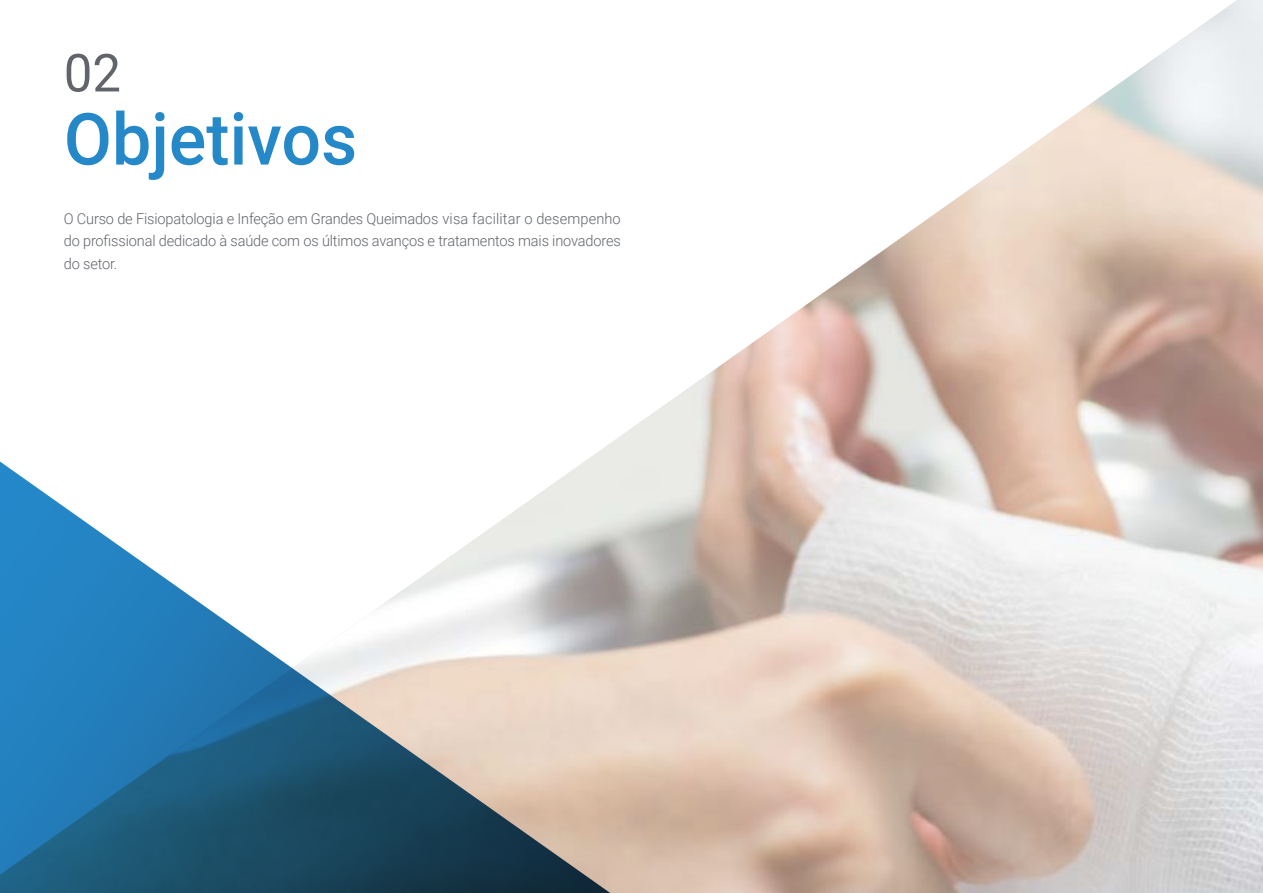
<style>
.page{position:relative;width:1263px;height:893px;background:#fff}
.page>*{position:absolute;margin:0;border:0;box-sizing:border-box;transform-origin:0 0}
.t1{font:500 72px "Roboto";color:#2488c9}
.t2{font:52.5px "Roboto";color:#61646a}
.t3{font:300 15px/22.5px "Roboto";letter-spacing:-.01em;color:#61646a;text-align:justify}
</style>
<div class="page">
<img style="left:607px;top:0;width:656px;height:893px">
<svg style="left:0;top:446px;width:640px;height:447px"></svg>
<h2 class="t2" style="left:64px;top:36px;width:59px">02</h2>
<h1 class="t1" style="left:64px;top:89px;width:295px">Objetivos</h1>
<p class="t3" style="left:64px;top:207px;width:558px">O Curso de Fisiopatologia e Infeção em Grandes Queimados visa facilitar o desempenho do profissional dedicado à saúde com os últimos avanços e tratamentos mais inovadores do setor.</p>
</div>
